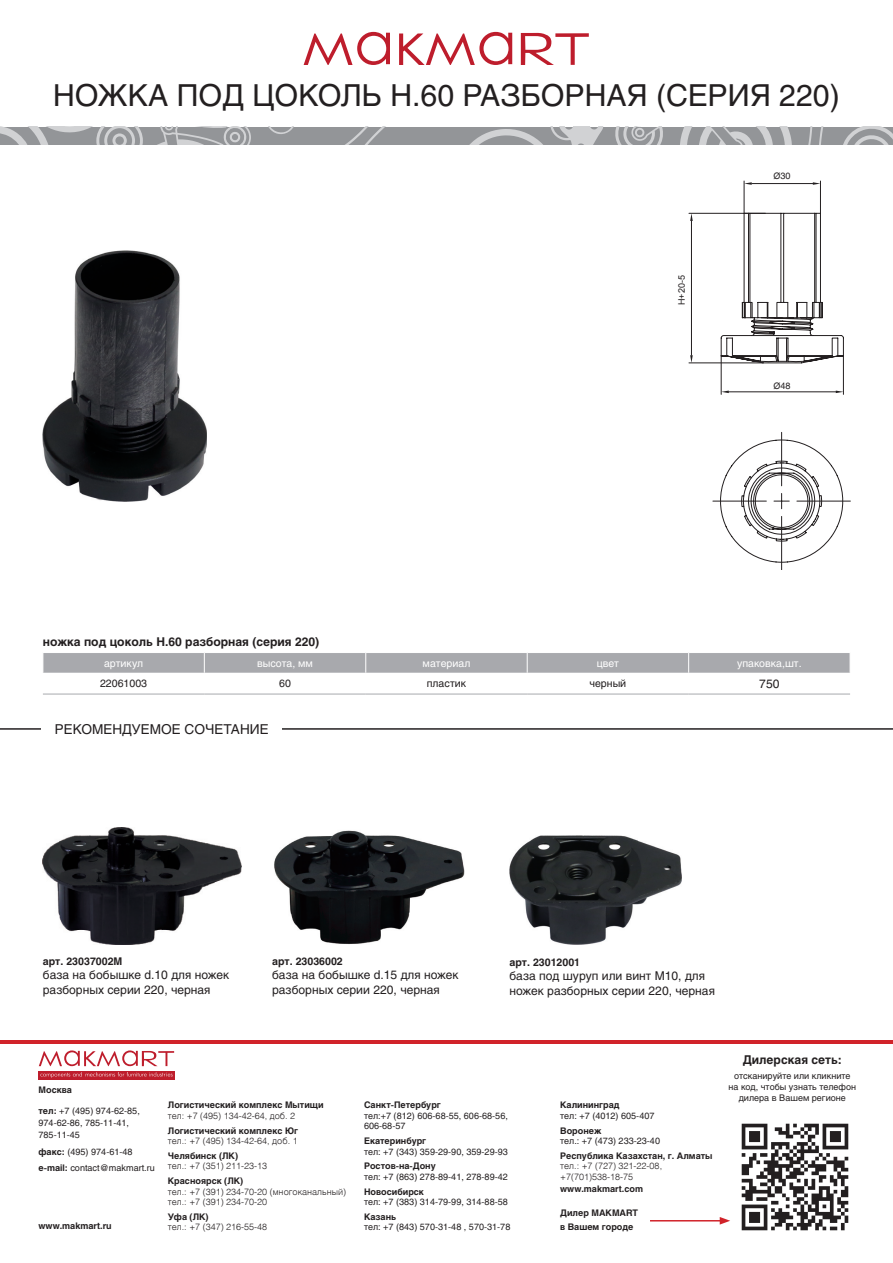
<style>
.page{position:relative;width:893px;height:1263px;background:#fff}
.page>*{position:absolute;margin:0;border:0;box-sizing:border-box;transform-origin:0 0}
.t1{font:30px "Helios";color:#231f20}
.t2{font:13.5px "Helios";color:#231f20}
.t3{font:12px/14.4px "Helios";color:#231f20}
.t4{font:700 12px "Helios";color:#231f20}
.t5{font:10.5px "Helios";color:#fff}
.t6{font:700 10.5px "Helios";color:#231f20}
.t7{font:10.5px "Helios";color:#231f20}
.t8{font:9px/12px "Helios";color:#231f20}
.t9{font:700 9px/13.5px "Helios";color:#231f20}
.t10{font:300 9px/10.5px "Helios";color:#231f20}
.t11{font:9px "Arial";color:#231f20}
.s1{font-family:"Arial"}
.s2{font-weight:700}
</style>
<div class="page">
<div style="left:0;top:127px;width:893px;height:18px;background:#939598"></div>
<svg style="left:0;top:127px;width:385px;height:18px"></svg>
<svg style="left:843px;top:127px;width:50px;height:18px"></svg>
<svg style="left:615px;top:127px;width:208px;height:18px"></svg>
<svg style="left:469px;top:127px;width:134px;height:18px"></svg>
<svg style="left:399px;top:32px;width:113px;height:33px"></svg>
<svg style="left:304px;top:32px;width:86px;height:33px"></svg>
<svg style="left:521px;top:33px;width:68px;height:32px"></svg>
<img style="left:741px;top:1123px;width:108px;height:108px">
<div style="left:39px;top:1071px;width:136px;height:8px;background:#be1d2c"></div>
<svg style="left:40px;top:1072px;width:133px;height:6px"></svg>
<svg style="left:39px;top:1050px;width:135px;height:16px"></svg>
<hr style="left:0;top:1040px;width:893px;height:3px;background:#d1232a">
<hr style="left:650px;top:1220px;width:72px;height:1px;background:#d1232a">
<svg style="left:720px;top:1217px;width:10px;height:7px"></svg>
<svg style="left:721px;top:213px;width:123px;height:152px"></svg>
<hr style="left:721px;top:356px;width:1px;height:38px;background:#231f20">
<hr style="left:843px;top:356px;width:1px;height:38px;background:#231f20">
<hr style="left:729px;top:392px;width:107px;height:1px;background:#231f20">
<svg style="left:721px;top:391px;width:8px;height:2px"></svg>
<svg style="left:836px;top:391px;width:7px;height:2px"></svg>
<hr style="left:744px;top:181px;width:1px;height:32px;background:#231f20">
<hr style="left:820px;top:181px;width:1px;height:32px;background:#231f20">
<hr style="left:752px;top:183px;width:61px;height:1px;background:#231f20">
<svg style="left:744px;top:182px;width:8px;height:3px"></svg>
<svg style="left:813px;top:182px;width:7px;height:3px"></svg>
<svg style="left:719px;top:439px;width:125px;height:124px"></svg>
<hr style="left:713px;top:501px;width:53px;height:1px;background:#231f20">
<hr style="left:797px;top:501px;width:53px;height:1px;background:#231f20">
<hr style="left:781px;top:516px;width:1px;height:54px;background:#231f20">
<hr style="left:781px;top:432px;width:1px;height:54px;background:#231f20">
<hr style="left:689px;top:213px;width:76px;height:1px;background:#231f20">
<hr style="left:689px;top:363px;width:74px;height:1px;background:#231f20">
<hr style="left:691px;top:221px;width:1px;height:134px;background:#231f20">
<svg style="left:690px;top:213px;width:3px;height:8px"></svg>
<svg style="left:690px;top:355px;width:3px;height:8px"></svg>
<svg style="left:43px;top:652px;width:807px;height:21px;background:#adaeb2"></svg>
<hr style="left:43px;top:694px;width:161px;height:1px;background:#a8a9ad">
<hr style="left:204px;top:694px;width:162px;height:1px;background:#a8a9ad">
<hr style="left:366px;top:694px;width:161px;height:1px;background:#a8a9ad">
<hr style="left:527px;top:694px;width:162px;height:1px;background:#a8a9ad">
<hr style="left:689px;top:694px;width:161px;height:1px;background:#a8a9ad">
<img style="left:509px;top:835px;width:172px;height:109px">
<img style="left:274px;top:830px;width:191px;height:114px">
<img style="left:43px;top:827px;width:199px;height:117px">
<img style="left:43px;top:251px;width:164px;height:250px">
<hr style="left:0;top:728px;width:893px;height:2px;background:#231f20">
<div style="left:41px;top:724px;width:241px;height:10px;background:#fff"></div>
<h1 class="t1" style="left:53px;top:78px;width:788px">НОЖКА ПОД ЦОКОЛЬ H.60 РАЗБОРНАЯ (СЕРИЯ 220)</h1>
<h3 class="t4" style="left:43px;top:635px;width:278px">ножка под цоколь H.60 разборная (серия 220)</h3>
<p class="t11" style="left:676px;top:305px;width:31px;rotate:-90deg">H+20-5</p>
<p class="t8" style="left:773px;top:169px;width:19px"><span class="s1">Ø</span>30</p>
<p class="t8" style="left:773px;top:380px;width:19px"><span class="s1">Ø</span>48</p>
<p class="t5" style="left:104px;top:657px;width:41px">артикул</p>
<p class="t5" style="left:257px;top:657px;width:57px">высота, мм</p>
<p class="t5" style="left:423px;top:657px;width:49px">материал</p>
<p class="t5" style="left:597px;top:657px;width:24px">цвет</p>
<p class="t5" style="left:737px;top:657px;width:66px">упаковка,шт.</p>
<p class="t7" style="left:100px;top:677px;width:49px">22061003</p>
<p class="t7" style="left:279px;top:677px;width:13px">60</p>
<p class="t7" style="left:427px;top:677px;width:41px">пластик</p>
<p class="t7" style="left:589px;top:677px;width:38px">черный</p>
<h3 class="t3" style="left:759px;top:676px;width:22px">750</h3>
<h2 class="t2" style="left:55px;top:721px;width:215px">РЕКОМЕНДУЕМОЕ СОЧЕТАНИЕ</h2>
<p class="t6" style="left:43px;top:955px;width:81px">арт. 23037002M</p>
<h3 class="t3" style="left:43px;top:967px;width:188px">база на бобышке d.10 для ножек разборных серии 220, черная</h3>
<p class="t6" style="left:272px;top:955px;width:72px">арт. 23036002</p>
<h3 class="t3" style="left:272px;top:967px;width:188px">база на бобышке d.15 для ножек разборных серии 220, черная</h3>
<p class="t6" style="left:509px;top:956px;width:72px">арт. 23012001</p>
<h3 class="t3" style="left:509px;top:969px;width:207px">база под шуруп или винт М10, для ножек разборных серии 220, черная</h3>
<p class="t9" style="left:39px;top:1083px;width:35px">Москва</p>
<p class="t8" style="left:39px;top:1105px;width:103px"><span class="s2">тел:</span> +7 (495) 974-62-85,<br>974-62-86, 785-11-41,<br>785-11-45</p>
<p class="t8" style="left:39px;top:1143px;width:118px;line-height:16.2px"><span class="s2">факс:</span> (495) 974-61-48 <span class="s2">e-mail:</span> contact@makmart.ru</p>
<p class="t9" style="left:39px;top:1219px;width:75px">www.makmart.ru</p>
<p class="t9" style="left:168px;top:1098px;width:157px">Логистический комплекс Мытищи</p>
<p class="t10" style="left:168px;top:1110px;width:129px">тел: +7 (495) 134-42-64, доб. 2</p>
<p class="t9" style="left:168px;top:1123px;width:132px">Логистический комплекс Юг</p>
<p class="t10" style="left:168px;top:1135px;width:131px">тел.: +7 (495) 134-42-64, доб. 1</p>
<p class="t9" style="left:168px;top:1149px;width:72px">Челябинск (ЛК)</p>
<p class="t10" style="left:168px;top:1161px;width:101px">тел.: +7 (351) 211-23-13</p>
<p class="t9" style="left:168px;top:1174px;width:77px">Красноярск (ЛК)</p>
<p class="t10" style="left:168px;top:1186px;width:180px">тел.: +7 (391) 234-70-20 (многоканальный) тел.: +7 (391) 234-70-20</p>
<p class="t9" style="left:168px;top:1210px;width:42px">Уфа (ЛК)</p>
<p class="t10" style="left:168px;top:1222px;width:101px">тел.: +7 (347) 216-55-48</p>
<p class="t9" style="left:364px;top:1098px;width:78px">Санкт-Петербург</p>
<p class="t8" style="left:364px;top:1110px;width:145px;line-height:10.5px">тел:+7 (812) 606-68-55, 606-68-56,<br>606-68-57</p>
<p class="t9" style="left:364px;top:1134px;width:64px">Екатеринбург</p>
<p class="t8" style="left:364px;top:1145px;width:145px">тел: +7 (343) 359-29-90, 359-29-93</p>
<p class="t9" style="left:364px;top:1159px;width:73px">Ростов-на-Дону</p>
<p class="t8" style="left:364px;top:1170px;width:145px">тел: +7 (863) 278-89-41, 278-89-42</p>
<p class="t9" style="left:364px;top:1185px;width:61px">Новосибирск</p>
<p class="t8" style="left:364px;top:1196px;width:145px">тел: +7 (383) 314-79-99, 314-88-58</p>
<p class="t9" style="left:364px;top:1210px;width:34px">Казань</p>
<p class="t8" style="left:364px;top:1221px;width:148px">тел: +7 (843) 570-31-48 , 570-31-78</p>
<p class="t9" style="left:560px;top:1098px;width:61px">Калининград</p>
<p class="t8" style="left:560px;top:1109px;width:96px">тел: +7 (4012) 605-407</p>
<p class="t9" style="left:560px;top:1124px;width:43px">Воронеж</p>
<p class="t8" style="left:560px;top:1135px;width:101px">тел.: +7 (473) 233-23-40</p>
<p class="t9" style="left:560px;top:1149px;width:154px">Республика Казахстан, г. Алматы</p>
<p class="t10" style="left:560px;top:1161px;width:103px">тел.: +7 (727) 321-22-08, +7(701)538-18-75</p>
<p class="t9" style="left:560px;top:1182px;width:84px">www.makmart.com</p>
<p class="t9" style="left:560px;top:1206px;width:79px">Дилер MAKMART в Вашем городе</p>
<h3 class="t4" style="left:743px;top:1053px;width:101px">Дилерская сеть:</h3>
<p class="t8" style="left:729px;top:1071px;width:129px;line-height:10.8px;text-align:center">отсканируйте или кликните на код, чтобы узнать телефон дилера в Вашем регионе</p>
</div>
